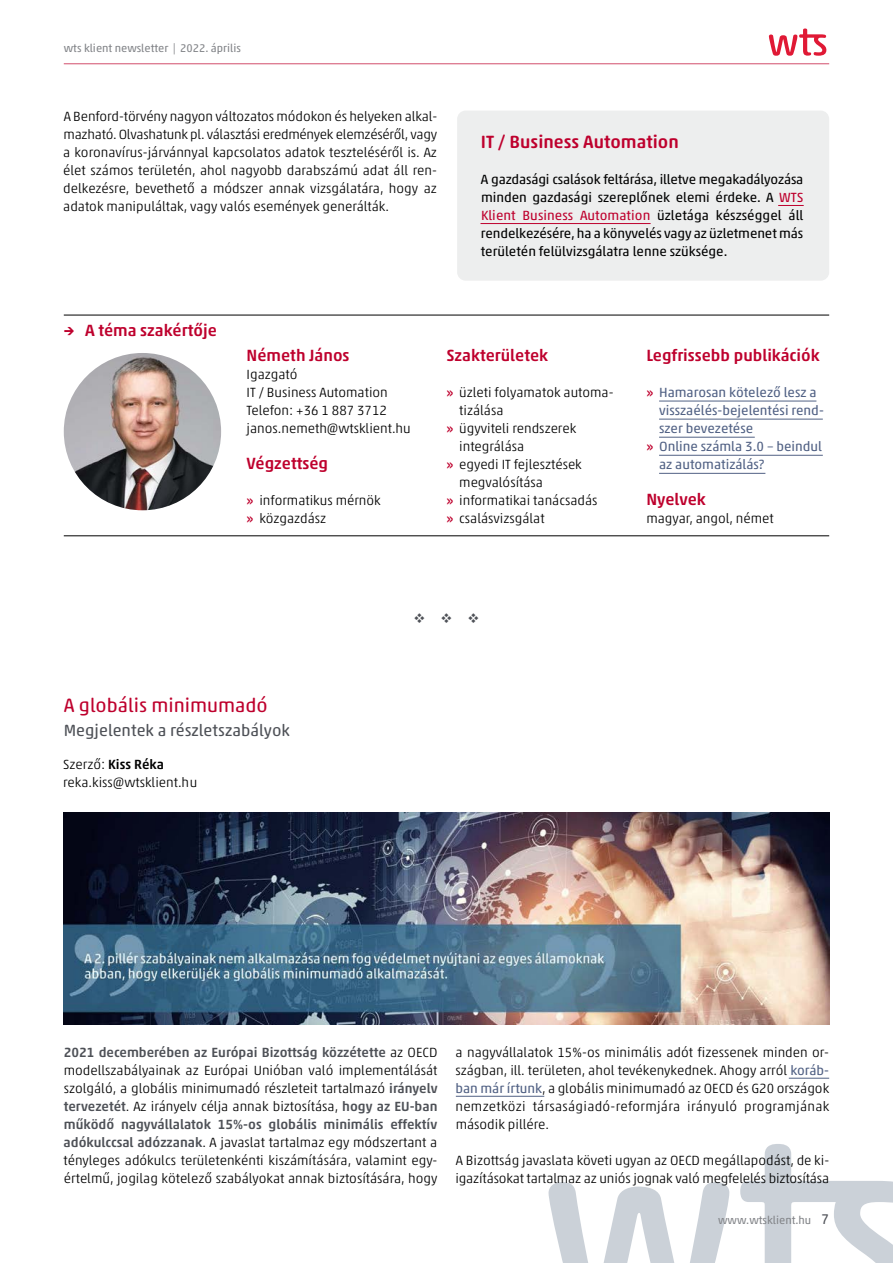
<style>
.page{position:relative;width:893px;height:1263px;background:#fff}
.page>*{position:absolute;margin:0;border:0;box-sizing:border-box;transform-origin:0 0}
.t1{font:19.5px "Akko Rounded Pro";color:#be002d}
.t2{font:500 18px "Akko Rounded Pro";color:#be002d}
.t3{font:500 16.5px "Akko Pro";color:#be002d}
.t4{font:16.5px "Akko Rounded Pro";color:#4e5157}
.t5{font:300 13.5px/18px "Akko Pro";color:#000}
.t6{font:13.5px/18px "Akko Pro";color:#000;text-align:justify}
.t7{font:13.5px "Akko Pro";color:#516184}
.t8{font:13.5px "Wingdings";color:#4e5157}
.t9{font:11.25px "Akko Pro";color:#838589}
.s1{color:#be002d}
.s2{font-weight:500;color:#be002d}
.s3{font-weight:500}
.s4{font-weight:500;color:#4e5157}
.s5{font-weight:400;color:#516184}
.s6{font-size:14.25px;color:#4e5157}
</style>
<div class="page">
<svg style="left:549px;top:1182px;width:180px;height:81px"></svg>
<svg style="left:740px;top:1144px;width:153px;height:119px"></svg>
<hr style="left:64px;top:64px;width:765px;height:1px;background:#d24d6c">
<svg style="left:769px;top:29px;width:57px;height:27px"></svg>
<img style="left:64px;top:812px;width:765px;height:213px">
<div style="left:457px;top:111px;width:372px;height:170px;background:#edeeee;border-radius:9px"></div>
<hr style="left:480px;top:223px;width:171px;height:1px;background:#be002d">
<svg style="left:778px;top:205px;width:26px;height:1px"></svg>
<hr style="left:64px;top:315px;width:765px;height:1px;background:#000">
<hr style="left:64px;top:535px;width:765px;height:1px;background:#000">
<img style="left:64px;top:353px;width:157px;height:157px;border-radius:79px">
<hr style="left:659px;top:455px;width:164px;height:1px;background:#516184">
<hr style="left:659px;top:473px;width:106px;height:1px;background:#516184">
<hr style="left:659px;top:401px;width:157px;height:1px;background:#516184">
<hr style="left:659px;top:419px;width:164px;height:1px;background:#516184">
<hr style="left:659px;top:437px;width:96px;height:1px;background:#516184">
<hr style="left:789px;top:1078px;width:40px;height:1px;background:#516184">
<hr style="left:456px;top:1096px;width:88px;height:1px;background:#516184">
<p class="t9" style="left:64px;top:42px;width:179px">wts klient newsletter | 2022. április</p>
<p class="t5" style="left:63px;top:107px;width:376px;text-align:justify">A Benford-törvény nagyon változatos módokon és helyeken alkal&shy;mazható. Olvashatunk pl. választási eredmények elemzéséről, vagy a koronavírus-járvánnyal kapcsolatos adatok teszteléséről is. Az élet számos területén, ahol nagyobb darabszámú adat áll ren&shy;delkezésre, bevethető a módszer annak vizsgálatára, hogy az adatok manipuláltak, vagy valós események generálták.</p>
<h2 class="t2" style="left:481px;top:130px;width:199px">IT / Business Automation</h2>
<p class="t6" style="left:481px;top:170px;width:324px">A gazdasági csalások feltárása, illetve megakadályozása minden gazdasági szereplőnek elemi érdeke. A <span class="s1">WTS Klient Business Automation</span> üzletága készséggel áll rendelkezésére, ha a könyvelés vagy az üzletmenet más területén felülvizsgálatra lenne szüksége.</p>
<p class="t3" style="left:64px;top:320px;width:155px">→ A téma szakértője</p>
<p class="t3" style="left:247px;top:346px;width:104px">Németh János</p>
<p class="t5" style="left:247px;top:366px;width:166px">Igazgató<br>IT / Business Automation<br>Telefon: +36 1 887 3712 janos.nemeth@wtsklient.hu</p>
<p class="t3" style="left:247px;top:454px;width:83px">Végzettség</p>
<p class="t5" style="left:247px;top:492px;width:136px"><span class="s2">»</span> informatikus mérnök <span class="s2">»</span> közgazdász</p>
<p class="t3" style="left:446px;top:346px;width:103px">Szakterületek</p>
<p class="t5" style="left:446px;top:384px;width:169px"><span class="s2">»</span> üzleti folyamatok automa-</p>
<p class="t5" style="left:459px;top:402px;width:46px">tizálása</p>
<p class="t5" style="left:446px;top:420px;width:131px"><span class="s2">»</span> ügyviteli rendszerek</p>
<p class="t5" style="left:459px;top:438px;width:67px">integrálása</p>
<p class="t5" style="left:446px;top:456px;width:137px"><span class="s2">»</span> egyedi IT fejlesztések</p>
<p class="t5" style="left:459px;top:474px;width:85px">megvalósítása</p>
<p class="t5" style="left:446px;top:492px;width:153px"><span class="s2">»</span> informatikai tanácsadás</p>
<p class="t5" style="left:446px;top:510px;width:100px"><span class="s2">»</span> csalásvizsgálat</p>
<p class="t3" style="left:646px;top:346px;width:175px">Legfrissebb publikációk</p>
<p class="t7" style="left:646px;top:384px;width:172px"><span class="s2">»</span> Hamarosan kötelező lesz a</p>
<p class="t7" style="left:659px;top:402px;width:166px">visszaélés-bejelentési rend-</p>
<p class="t7" style="left:659px;top:420px;width:96px">szer bevezetése</p>
<p class="t7" style="left:646px;top:438px;width:177px"><span class="s2">»</span> Online számla 3.0 – beindul</p>
<p class="t7" style="left:659px;top:456px;width:107px">az automatizálás?</p>
<p class="t3" style="left:646px;top:490px;width:61px">Nyelvek</p>
<p class="t5" style="left:646px;top:510px;width:129px">magyar, angol, német</p>
<h1 class="t1" style="left:64px;top:693px;width:205px">A globális minimumadó</h1>
<p class="t4" style="left:64px;top:720px;width:228px">Megjelentek a részletszabályok</p>
<p class="t5" style="left:63px;top:755px;width:136px">Szerző: <span class="s3">Kiss Réka </span>reka.kiss@wtsklient.hu</p>
<p class="t8" style="left:414px;top:610px;width:67px">❖ ❖ ❖</p>
<p class="t5" style="left:64px;top:1043px;width:375px;text-align:justify"><span class="s4">2021 decemberében az Európai Bizottság közzétette</span> az OECD modellszabályainak az Európai Unióban való implementálását szolgáló, a globális minimumadó részleteit tartalmazó <span class="s4">irányelv tervezetét</span>. Az irányelv célja annak biztosítása, <span class="s4">hogy az EU-ban működő nagyvállalatok 15%-os globális minimális effektív adókulccsal adózzanak</span>. A javaslat tartalmaz egy módszertant a tényleges adókulcs területenkénti kiszámítására, valamint egy&shy;értelmű, jogilag kötelező szabályokat annak biztosítására, hogy</p>
<p class="t5" style="left:455px;top:1043px;width:375px;text-align:justify">a nagyvállalatok 15%-os minimális adót fizessenek minden or&shy;szágban, ill. területen, ahol tevékenykednek. Ahogy arról <span class="s5">koráb&shy;ban már írtunk</span>, a globális minimumadó az OECD és G20 országok nemzetközi társaságiadó-reformjára irányuló programjának második pillére.</p>
<p class="t5" style="left:455px;top:1151px;width:375px">A Bizottság javaslata követi ugyan az OECD megállapodást, de ki&shy;igazításokat tartalmaz az uniós jognak való megfelelés biztosítása</p>
<p class="t9" style="left:718px;top:1213px;width:113px">www.wtsklient.hu <span class="s6">7</span></p>
</div>
